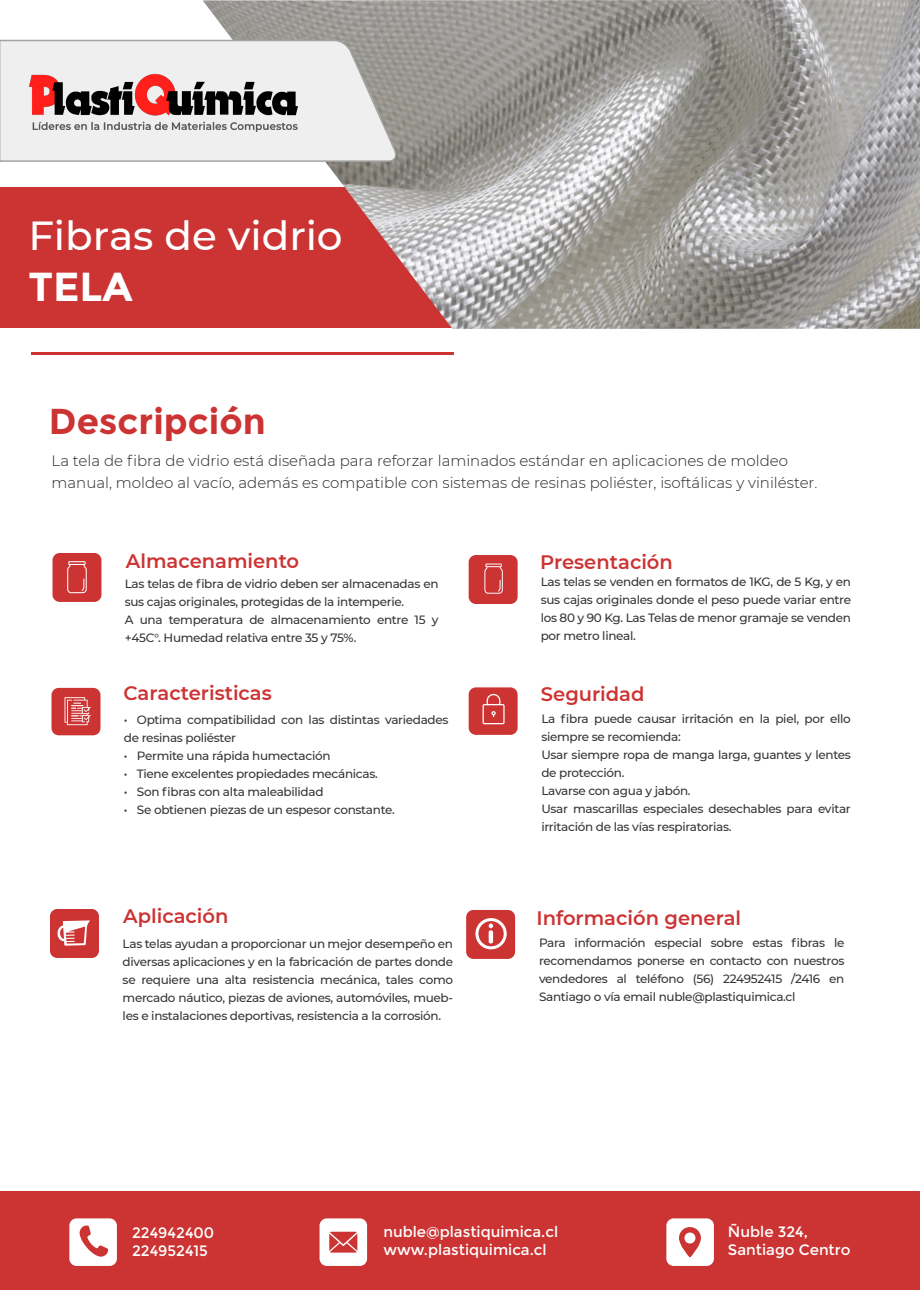
<style>
.page{position:relative;width:920px;height:1290px;background:#fff}
.page>*{position:absolute;margin:0;border:0;box-sizing:border-box;transform-origin:0 0}
.t1{font:500 40.5px "Montserrat";color:#fff}
.t2{font:700 40.5px "Montserrat";color:#fff}
.t3{font:700 36px "Montserrat";color:#c33}
.t4{font:600 19.5px "Montserrat";color:#c33}
.t5{font:300 15px/22.5px "Montserrat";color:#252525}
.t6{font:15px/18px "Montserrat";color:#fff}
.t7{font:500 12px/18px "Montserrat";letter-spacing:-.025em;color:#353535;text-align:justify}
</style>
<div class="page">
<div style="left:0;top:187px;width:920px;height:141px;background:#c33"></div>
<div style="left:0;top:1191px;width:920px;height:99px;background:#c33"></div>
<img style="left:203px;top:0;width:717px;height:329px">
<svg style="left:0;top:39px;width:397px;height:124px"></svg>
<img style="left:29px;top:75px;width:268px;height:57px">
<div style="left:69px;top:1218px;width:48px;height:48px;background:#fff;border-radius:7px"></div>
<div style="left:319px;top:1218px;width:48px;height:48px;background:#fff;border-radius:7px"></div>
<svg style="left:329px;top:1232px;width:28px;height:21px"></svg>
<div style="left:666px;top:1218px;width:48px;height:48px;background:#fff;border-radius:7px"></div>
<svg style="left:679px;top:1227px;width:22px;height:30px"></svg>
<div style="left:52px;top:553px;width:49px;height:49px;background:#c33;border-radius:7px"></div>
<div style="left:52px;top:688px;width:48px;height:47px;background:#c33;border-radius:7px"></div>
<div style="left:50px;top:909px;width:49px;height:49px;background:#c33;border-radius:7px"></div>
<div style="left:466px;top:910px;width:49px;height:49px;background:#c33;border-radius:7px"></div>
<div style="left:469px;top:687px;width:49px;height:48px;background:#c33;border-radius:7px"></div>
<div style="left:469px;top:555px;width:49px;height:49px;background:#c33;border-radius:7px"></div>
<hr style="left:32px;top:352px;width:422px;height:3px;background:#c33">
<svg style="left:57px;top:920px;width:33px;height:26px"></svg>
<svg style="left:65px;top:697px;width:26px;height:28px"></svg>
<svg style="left:67px;top:561px;width:20px;height:32px"></svg>
<svg style="left:484px;top:564px;width:19px;height:30px"></svg>
<svg style="left:482px;top:694px;width:22px;height:30px"></svg>
<svg style="left:475px;top:918px;width:32px;height:31px"></svg>
<svg style="left:79px;top:1225px;width:29px;height:32px"></svg>
<h1 class="t1" style="left:29px;top:208px;width:316px">Fibras de vidrio</h1>
<h1 class="t2" style="left:29px;top:263px;width:106px">TELA</h1>
<h2 class="t3" style="left:49px;top:399px;width:218px">Descripción</h2>
<p class="t5" style="left:52px;top:449px;width:767px">La tela de fibra de vidrio está diseñada para reforzar laminados estándar en aplicaciones de moldeo manual, moldeo al vacío, además es compatible con sistemas de resinas poliéster, isoftálicas y viniléster.</p>
<h3 class="t4" style="left:126px;top:547px;width:175px">Almacenamiento</h3>
<p class="t7" style="left:125px;top:574px;width:315px;text-align:left">Las telas de fibra de vidrio deben ser almacenadas en sus cajas originales, protegidas de la intemperie.<br>A una temperatura de almacenamiento entre 15 y +45C°. Humedad relativa entre 35 y 75%.</p>
<h3 class="t4" style="left:124px;top:680px;width:150px">Caracteristicas</h3>
<p class="t7" style="left:124px;top:710px;width:326px">• Optima compatibilidad con las distintas variedades de resinas poliéster</p>
<p class="t7" style="left:124px;top:746px;width:208px">• Permite una rápida humectación</p>
<p class="t7" style="left:124px;top:764px;width:255px">• Tiene excelentes propiedades mecánicas.</p>
<p class="t7" style="left:124px;top:782px;width:201px">• Son fibras con alta maleabilidad</p>
<p class="t7" style="left:124px;top:800px;width:272px">• Se obtienen piezas de un espesor constante.</p>
<h3 class="t4" style="left:123px;top:902px;width:107px">Aplicación</h3>
<p class="t7" style="left:123px;top:934px;width:332px">Las telas ayudan a proporcionar un mejor desempeño en diversas aplicaciones y en la fabricación de partes donde se requiere una alta resistencia mecánica, tales como mercado náutico, piezas de aviones, automóviles, mueb&shy;les e instalaciones deportivas, resistencia a la corrosión.</p>
<h3 class="t4" style="left:540px;top:548px;width:134px">Presentación</h3>
<p class="t7" style="left:541px;top:572px;width:312px">Las telas se venden en formatos de 1KG, de 5 Kg, y en sus cajas originales donde el peso puede variar entre los 80 y 90 Kg. Las Telas de menor gramaje se venden por metro lineal.</p>
<h3 class="t4" style="left:541px;top:681px;width:105px">Seguridad</h3>
<p class="t7" style="left:541px;top:709px;width:311px;text-align:left">La fibra puede causar irritación en la piel, por ello siempre se recomienda:<br>Usar siempre ropa de manga larga, guantes y lentes de protección.<br>Lavarse con agua y jabón.<br>Usar mascarillas especiales desechables para evitar irritación de las vías respiratorias.</p>
<h3 class="t4" style="left:536px;top:904px;width:206px">Información general</h3>
<p class="t7" style="left:539px;top:933px;width:307px">Para información especial sobre estas fibras le recomendamos ponerse en contacto con nuestros vendedores al teléfono (56) 224952415 /2416 en Santiago o vía email nuble@plastiquimica.cl</p>
<p class="t6" style="left:132px;top:1223px;width:84px">224942400<br>224952415</p>
<p class="t6" style="left:383px;top:1222px;width:176px">nuble@plastiquimica.cl www.plastiquimica.cl</p>
<p class="t6" style="left:728px;top:1222px;width:124px">Ñuble 324,<br>Santiago Centro</p>
</div>
